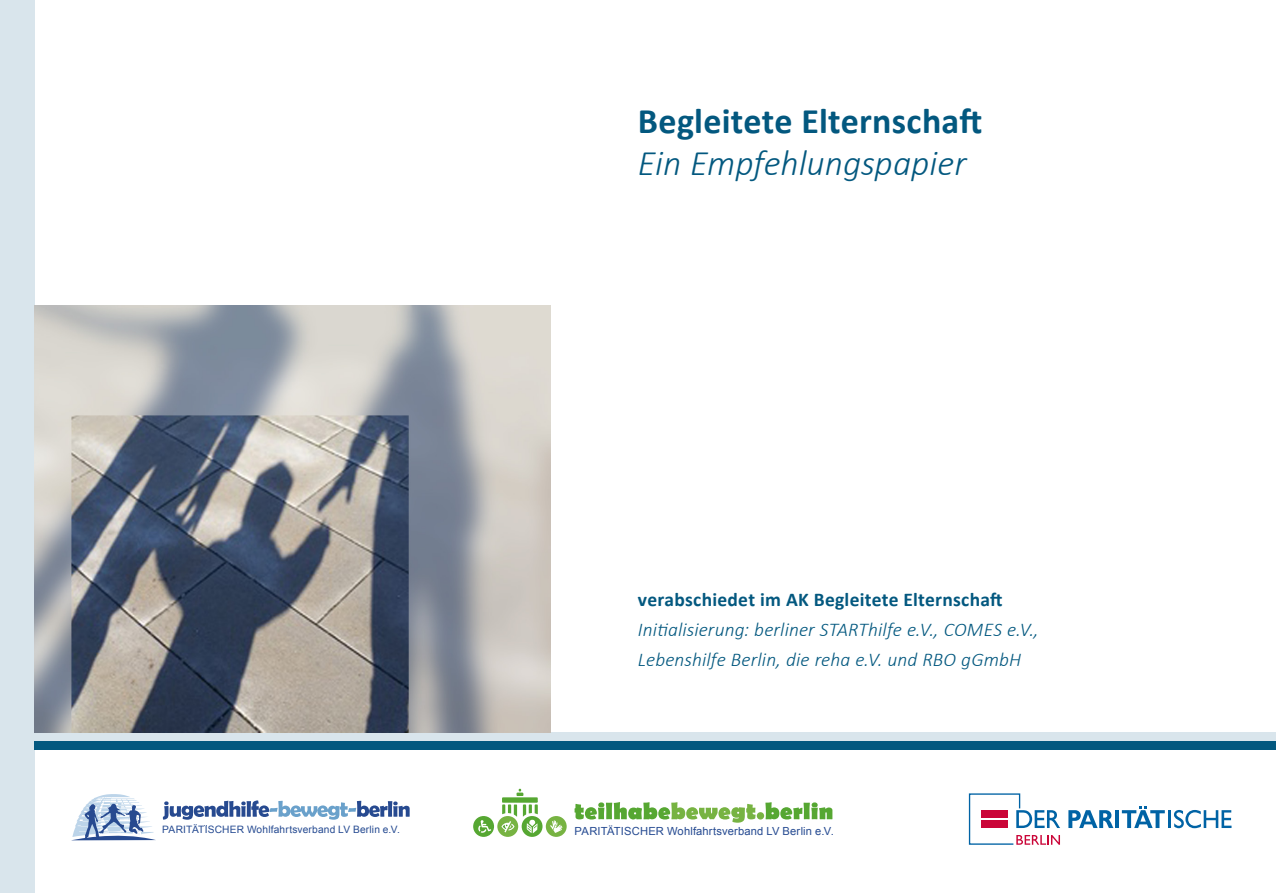
<style>
.page{position:relative;width:1276px;height:893px;background:#fff}
.page>*{position:absolute;margin:0;border:0;box-sizing:border-box;transform-origin:0 0}
.t1{font:700 36px "Calibri";letter-spacing:.005em;color:#03587f}
.t2{font:italic 300 36px "Calibri";letter-spacing:-.005em;color:#03587f}
.t3{font:italic 300 19.5px/30px "Calibri";letter-spacing:.005em;color:#03587f}
.t4{font:700 19.5px "Calibri";letter-spacing:.015em;color:#03587f}
.t5{font:11.1px "Arial";letter-spacing:.01em;color:#254a91}
.t6{font:10.2px "Arial";letter-spacing:.015em;color:#254a91}
</style>
<div class="page">
<div style="left:0;top:0;width:34px;height:893px;background:#d9e5ec"></div>
<div style="left:34px;top:741px;width:1242px;height:8px;background:#03587f"></div>
<div style="left:34px;top:732px;width:1242px;height:9px;background:#d9e5ec"></div>
<svg style="left:1068px;top:810px;width:45px;height:18px"></svg>
<hr style="left:1115px;top:810px;width:4px;height:18px;background:#0063a5">
<svg style="left:1122px;top:806px;width:109px;height:22px"></svg>
<svg style="left:969px;top:793px;width:91px;height:52px"></svg>
<img style="left:34px;top:306px;width:517px;height:426px">
<svg style="left:473px;top:789px;width:94px;height:48px"></svg>
<svg style="left:574px;top:802px;width:258px;height:21px"></svg>
<svg style="left:72px;top:794px;width:84px;height:46px"></svg>
<svg style="left:163px;top:800px;width:247px;height:20px"></svg>
<h1 class="t1" style="left:638px;top:96px;width:346px">Begleitete Elternschaft</h1>
<h1 class="t2" style="left:638px;top:141px;width:330px">Ein Empfehlungspapier</h1>
<p class="t4" style="left:638px;top:586px;width:366px">verabschiedet im AK Begleitete Elternschaft</p>
<p class="t3" style="left:638px;top:614px;width:402px">Initialisierung: berliner STARThilfe e.V., COMES e.V.,<br>Lebenshilfe Berlin, die reha e.V. und RBO gGmbH</p>
<p class="t6" style="left:162px;top:822px;width:239px">PARITÄTISCHER Wohlfahrtsverband LV Berlin e.V.</p>
<p class="t5" style="left:574px;top:823px;width:261px">PARITÄTISCHER Wohlfahrtsverband LV Berlin e.V.</p>
</div>
